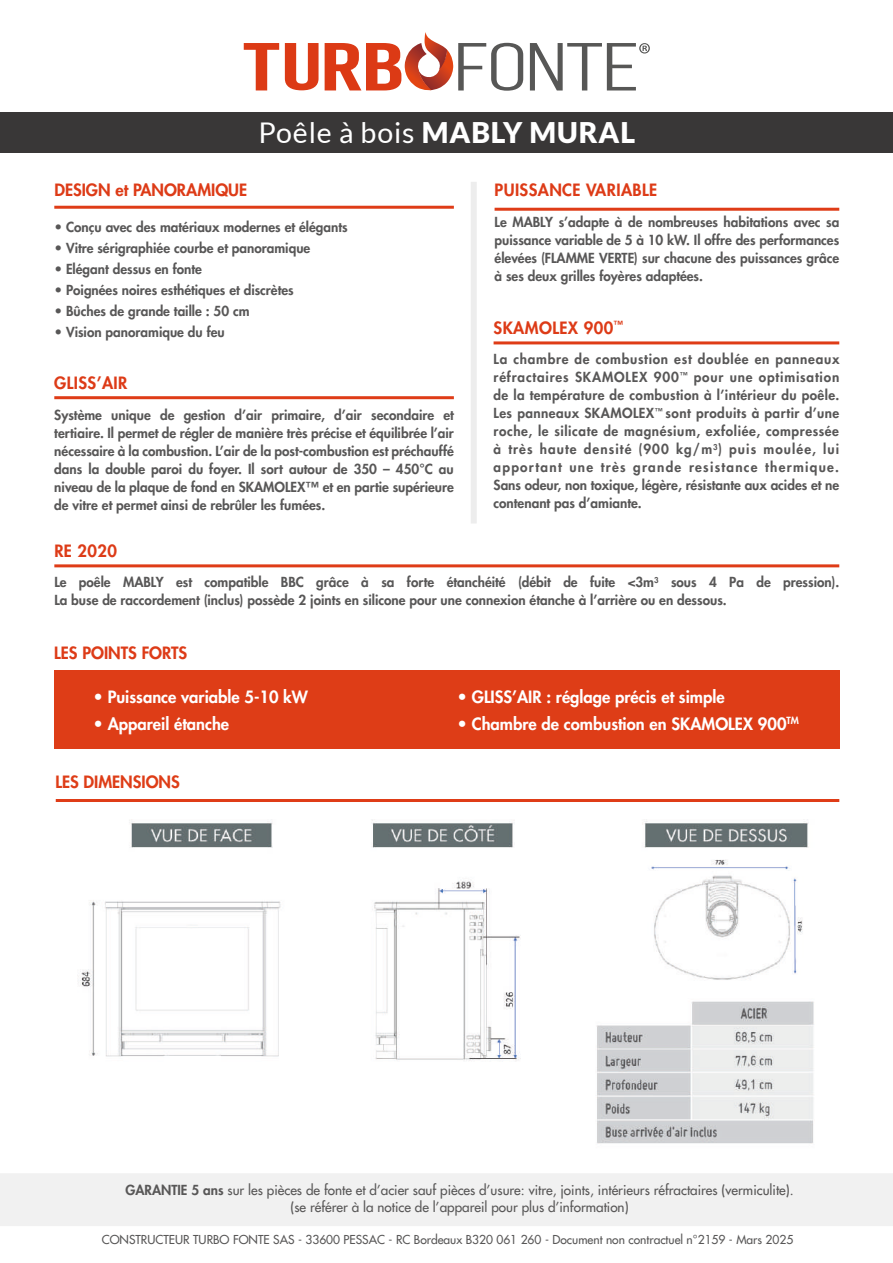
<style>
.page{position:relative;width:893px;height:1263px;background:#fff}
.page>*{position:absolute;margin:0;border:0;box-sizing:border-box;transform-origin:0 0}
.t1{font:28.5px "Lato";letter-spacing:.03em;color:#fff}
.t2{font:800 16.5px "Futura LT";color:#fff}
.t3{font:800 16.5px "Futura LT";letter-spacing:.025em;color:#dd3b17}
.t4{font:800 16.5px "Futura LT";color:#dd3b17}
.t5{font:800 16.5px "Futura LT";color:#de3d17}
.t6{font:800 13.5px/18px "Futura LT";color:#585757;text-align:justify}
.t7{font:13.5px/16.2px "Futura LT";color:#585757;text-align:center}
.t8{font:12px "Futura LT";color:#585757}
.s1{font-weight:900}
.s2{font-weight:800}
</style>
<div class="page">
<svg style="left:244px;top:43px;width:35px;height:47px"></svg>
<svg style="left:285px;top:43px;width:34px;height:47px"></svg>
<svg style="left:530px;top:43px;width:120px;height:47px"></svg>
<svg style="left:325px;top:32px;width:198px;height:59px"></svg>
<div style="left:0;top:112px;width:893px;height:40px;background:#393737"></div>
<div style="left:0;top:1173px;width:893px;height:53px;background:#f1f1f1"></div>
<img style="left:78px;top:819px;width:736px;height:325px">
<hr style="left:54px;top:206px;width:400px;height:3px;background:#df3c17">
<hr style="left:56px;top:799px;width:783px;height:3px;background:#df3c17">
<div style="left:54px;top:670px;width:785px;height:78px;background:#de3d17"></div>
<hr style="left:54px;top:564px;width:785px;height:3px;background:#df3c17">
<hr style="left:494px;top:341px;width:345px;height:3px;background:#df3c17">
<hr style="left:54px;top:396px;width:400px;height:3px;background:#df3c17">
<hr style="left:495px;top:208px;width:344px;height:3px;background:#df3c17">
<div style="left:471px;top:182px;width:6px;height:341px;background:#ededed"></div>
<h1 class="t1" style="left:258px;top:117px;width:378px">Poêle à bois <span class="s1">MABLY MURAL</span></h1>
<p class="t4" style="left:54px;top:179px;width:194px">DESIGN et PANORAMIQUE</p>
<p class="t6" style="left:54px;top:218px;width:295px">• Conçu avec des matériaux modernes et élégants</p>
<p class="t6" style="left:54px;top:239px;width:257px">• Vitre sérigraphiée courbe et panoramique</p>
<p class="t6" style="left:54px;top:260px;width:149px">• Elégant dessus en fonte</p>
<p class="t6" style="left:54px;top:281px;width:241px">• Poignées noires esthétiques et discrètes</p>
<p class="t6" style="left:54px;top:302px;width:197px">• Bûches de grande taille : 50 cm</p>
<p class="t6" style="left:54px;top:323px;width:172px">• Vision panoramique du feu</p>
<p class="t3" style="left:54px;top:372px;width:75px">GLISS’AIR</p>
<p class="t6" style="left:54px;top:405px;width:401px">Système unique de gestion d’air primaire, d’air secondaire et tertiaire. Il permet de régler de manière très précise et équilibrée l’air nécessaire à la combustion. L’air de la post-combustion est préchauffé dans la double paroi du foyer. Il sort autour de 350 – 450°C au niveau de la plaque de fond en SKAMOLEX™ et en partie supérieure de vitre et permet ainsi de rebrûler les fumées.</p>
<p class="t3" style="left:495px;top:179px;width:164px">PUISSANCE VARIABLE</p>
<p class="t6" style="left:495px;top:213px;width:346px">Le MABLY s’adapte à de nombreuses habitations avec sa puissance variable de 5 à 10 kW. Il offre des performances élevées (FLAMME VERTE) sur chacune des puissances grâce à ses deux grilles foyères adaptées.</p>
<p class="t3" style="left:494px;top:316px;width:131px">SKAMOLEX 900<sup>™</sup></p>
<p class="t6" style="left:494px;top:350px;width:347px">La chambre de combustion est doublée en panneaux réfractaires SKAMOLEX 900<sup>™</sup> pour une optimisation de la température de combustion à l’intérieur du poêle.<br>Les panneaux SKAMOLEX<sup>™</sup> sont produits à partir d’une roche, le silicate de magnésium, exfoliée, compressée à très haute densité (900 kg/m<sup>3</sup>) puis moulée, lui apportant une très grande resistance thermique.<br>Sans odeur, non toxique, légère, résistante aux acides et ne contenant pas d’amiante.</p>
<p class="t3" style="left:54px;top:539px;width:64px">RE 2020</p>
<p class="t6" style="left:54px;top:573px;width:786px">Le poêle MABLY est compatible BBC grâce à sa forte étanchéité (débit de fuite &lt;3m<sup>3</sup> sous 4 Pa de pression).<br>La buse de raccordement (inclus) possède 2 joints en silicone pour une connexion étanche à l’arrière ou en dessous.</p>
<p class="t4" style="left:54px;top:642px;width:134px">LES POINTS FORTS</p>
<p class="t2" style="left:93px;top:686px;width:216px">• Puissance variable 5-10 kW</p>
<p class="t2" style="left:93px;top:713px;width:137px">• Appareil étanche</p>
<p class="t5" style="left:55px;top:771px;width:126px">LES DIMENSIONS</p>
<p class="t2" style="left:457px;top:686px;width:269px">• GLISS’AIR : réglage précis et simple</p>
<p class="t2" style="left:457px;top:713px;width:343px">• Chambre de combustion en SKAMOLEX 900<sup>TM</sup></p>
<p class="t7" style="left:125px;top:1182px;width:670px"><span class="s2">GARANTIE 5 ans</span> sur les pièces de fonte et d’acier sauf pièces d’usure: vitre, joints, intérieurs réfractaires (vermiculite). (se référer à la notice de l’appareil pour plus d’information)</p>
<p class="t8" style="left:102px;top:1232px;width:693px">CONSTRUCTEUR TURBO FONTE SAS - 33600 PESSAC - RC Bordeaux B320 061 260 - Document non contractuel n°2159 - Mars 2025</p>
</div>
